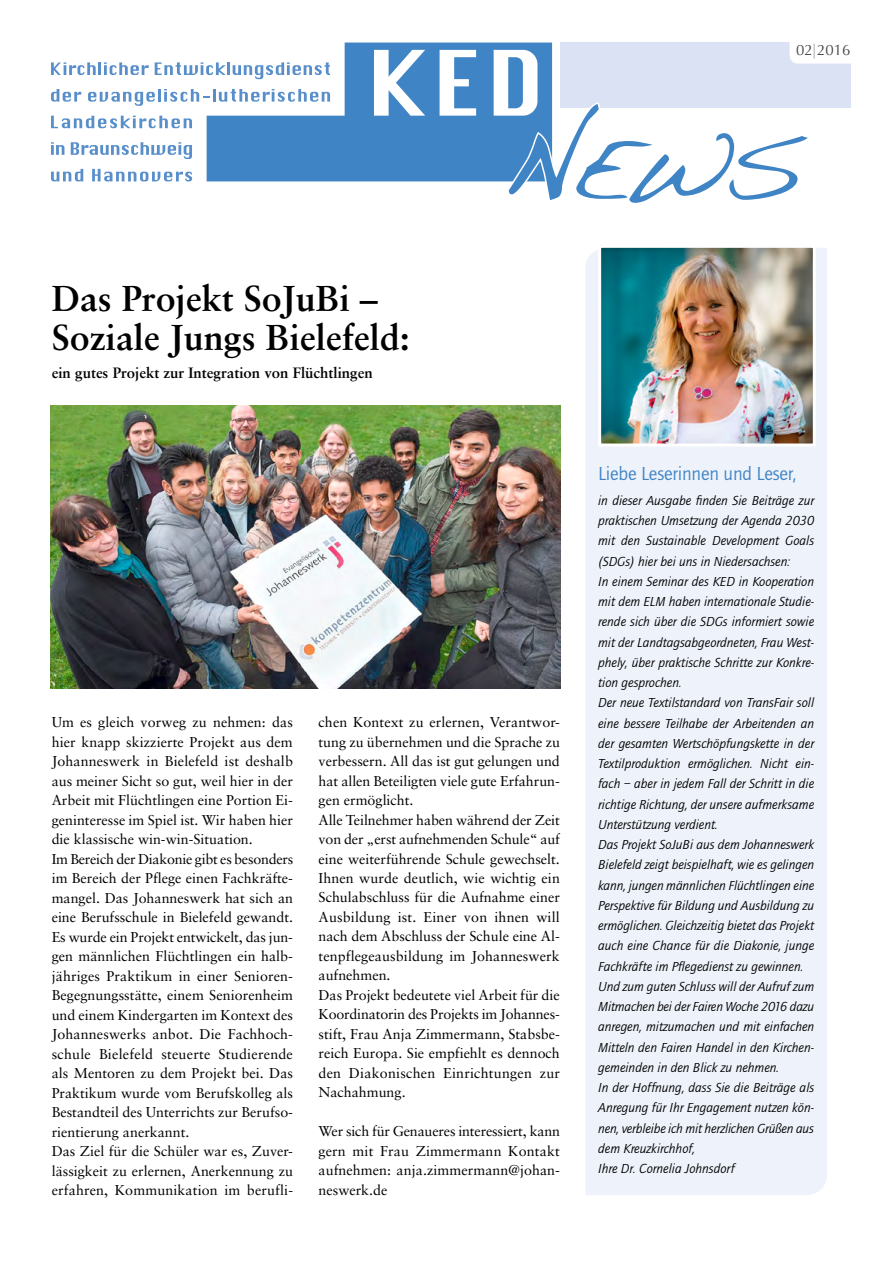
<style>
.page{position:relative;width:893px;height:1263px;background:#fff}
.page>*{position:absolute;margin:0;border:0;box-sizing:border-box;transform-origin:0 0}
.t1{font:90.3px "Handwriting Dakota";color:#3f84c5;scale:1.16 1}
.t2{font:700 36px/39px "Sabon LT";color:#000}
.t3{font:19.5px "Quay Sans";letter-spacing:-.01em;color:#3f84c5}
.t4{font:700 15px "Sabon LT";color:#000}
.t5{font:15px "Optima";color:#474747}
.t6{font:14.25px/19.5px "Sabon LT";color:#000}
.t7{font:italic 13.5px/20.2px "Quay Sans";color:#000}
.s1{font-family:"Myriad Pro";font-stretch:condensed;color:#ababab}
.s2{font-size:130.5px}
</style>
<div class="page">
<svg style="left:207px;top:43px;width:345px;height:138px;fill:#3f84c5"></svg>
<svg style="left:374px;top:50px;width:51px;height:66px"></svg>
<svg style="left:440px;top:50px;width:36px;height:66px"></svg>
<svg style="left:51px;top:62px;width:98px;height:13px"></svg>
<svg style="left:155px;top:62px;width:175px;height:17px"></svg>
<svg style="left:51px;top:89px;width:30px;height:13px"></svg>
<svg style="left:88px;top:89px;width:242px;height:17px"></svg>
<svg style="left:51px;top:116px;width:141px;height:12px"></svg>
<svg style="left:51px;top:142px;width:13px;height:13px"></svg>
<svg style="left:71px;top:142px;width:121px;height:17px"></svg>
<svg style="left:51px;top:169px;width:32px;height:12px"></svg>
<svg style="left:92px;top:169px;width:100px;height:12px"></svg>
<div style="left:585px;top:248px;width:242px;height:947px;background:#eef2fa"></div>
<div style="left:560px;top:43px;width:290px;height:65px;background:#dbe2f4"></div>
<svg style="left:494px;top:50px;width:300px;height:132px"></svg>
<div style="left:790px;top:26px;width:75px;height:38px;background:#fff;border-radius:9px"></div>
<img style="left:597px;top:247px;width:220px;height:201px">
<img style="left:51px;top:405px;width:510px;height:283px">
<p class="t5" style="left:796px;top:41px;width:56px">02<span class="s1">|</span>2016</p>
<h2 class="t2" style="left:52px;top:278px;width:360px">Das Projekt SoJuBi –<br>Soziale Jungs Bielefeld:</h2>
<p class="t4" style="left:52px;top:364px;width:322px">ein gutes Projekt zur Integration von Flüchtlingen</p>
<h1 class="t1" style="left:500px;top:115px;width:258px"><span class="s2">N</span>EWS</h1>
<p class="t6" style="left:52px;top:712px;width:243px">Um es gleich vorweg zu nehmen: das hier knapp skizzierte Projekt aus dem Johanneswerk in Bielefeld ist deshalb aus meiner Sicht so gut, weil hier in der Arbeit mit Flüchtlingen eine Portion Ei&shy;geninteresse im Spiel ist. Wir haben hier die klassische win-win-Situation.<br>Im Bereich der Diakonie gibt es besonders im Bereich der Pflege einen Fachkräfte&shy;mangel. Das Johanneswerk hat sich an eine Berufsschule in Bielefeld gewandt.<br>Es wurde ein Projekt entwickelt, das jun&shy;gen männlichen Flüchtlingen ein halb&shy;jähriges Praktikum in einer Senioren-Begegnungsstätte, einem Seniorenheim und einem Kindergarten im Kontext des Johanneswerks anbot. Die Fachhoch&shy;schule Bielefeld steuerte Studierende als Mentoren zu dem Projekt bei. Das Praktikum wurde vom Berufskolleg als Bestandteil des Unterrichts zur Berufso&shy;rientierung anerkannt.<br>Das Ziel für die Schüler war es, Zuver&shy;lässigkeit zu erlernen, Anerkennung zu erfahren, Kommunikation im berufli-</p>
<p class="t6" style="left:319px;top:712px;width:243px">chen Kontext zu erlernen, Verantwor&shy;tung zu übernehmen und die Sprache zu verbessern. All das ist gut gelungen und hat allen Beteiligten viele gute Erfahrun&shy;gen ermöglicht.<br>Alle Teilnehmer haben während der Zeit von der „erst aufnehmenden Schule“ auf eine weiterführende Schule gewechselt.<br>Ihnen wurde deutlich, wie wichtig ein Schulabschluss für die Aufnahme einer Ausbildung ist. Einer von ihnen will nach dem Abschluss der Schule eine Al&shy;tenpflegeausbildung im Johanneswerk aufnehmen.<br>Das Projekt bedeutete viel Arbeit für die Koordinatorin des Projekts im Johannes&shy;stift, Frau Anja Zimmermann, Stabsbe&shy;reich Europa. Sie empfiehlt es dennoch den Diakonischen Einrichtungen zur Nachahmung.</p>
<p class="t6" style="left:319px;top:1121px;width:243px;text-align:justify">Wer sich für Genaueres interessiert, kann gern mit Frau Zimmermann Kontakt aufnehmen: anja.zimmermann@johan&shy;neswerk.de</p>
<h3 class="t3" style="left:598px;top:463px;width:200px">Liebe Leserinnen und Leser,</h3>
<p class="t7" style="left:598px;top:490px;width:218px">in dieser Ausgabe finden Sie Beiträge zur praktischen Umsetzung der Agenda 2030 mit den Sustainable Development Goals (SDGs) hier bei uns in Niedersachsen:<br>In einem Seminar des KED in Kooperation mit dem ELM haben internationale Studie&shy;rende sich über die SDGs informiert sowie mit der Landtagsabgeordneten, Frau West&shy;phely, über praktische Schritte zur Konkre&shy;tion gesprochen.<br>Der neue Textilstandard von TransFair soll eine bessere Teilhabe der Arbeitenden an der gesamten Wertschöpfungskette in der Textilproduktion ermöglichen. Nicht ein&shy;fach – aber in jedem Fall der Schritt in die richtige Richtung, der unsere aufmerksame Unterstützung verdient.<br>Das Projekt SoJuBi aus dem Johanneswerk Bielefeld zeigt beispielhaft, wie es gelingen kann, jungen männlichen Flüchtlingen eine Perspektive für Bildung und Ausbildung zu ermöglichen. Gleichzeitig bietet das Projekt auch eine Chance für die Diakonie, junge Fachkräfte im Pflegedienst zu gewinnen.<br>Und zum guten Schluss will der Aufruf zum Mitmachen bei der Fairen Woche 2016 dazu anregen, mitzumachen und mit einfachen Mitteln den Fairen Handel in den Kirchen&shy;gemeinden in den Blick zu nehmen.<br>In der Hoffnung, dass Sie die Beiträge als Anregung für Ihr Engagement nutzen kön&shy;nen, verbleibe ich mit herzlichen Grüßen aus dem Kreuzkirchhof,<br>Ihre Dr. Cornelia Johnsdorf</p>
</div>
